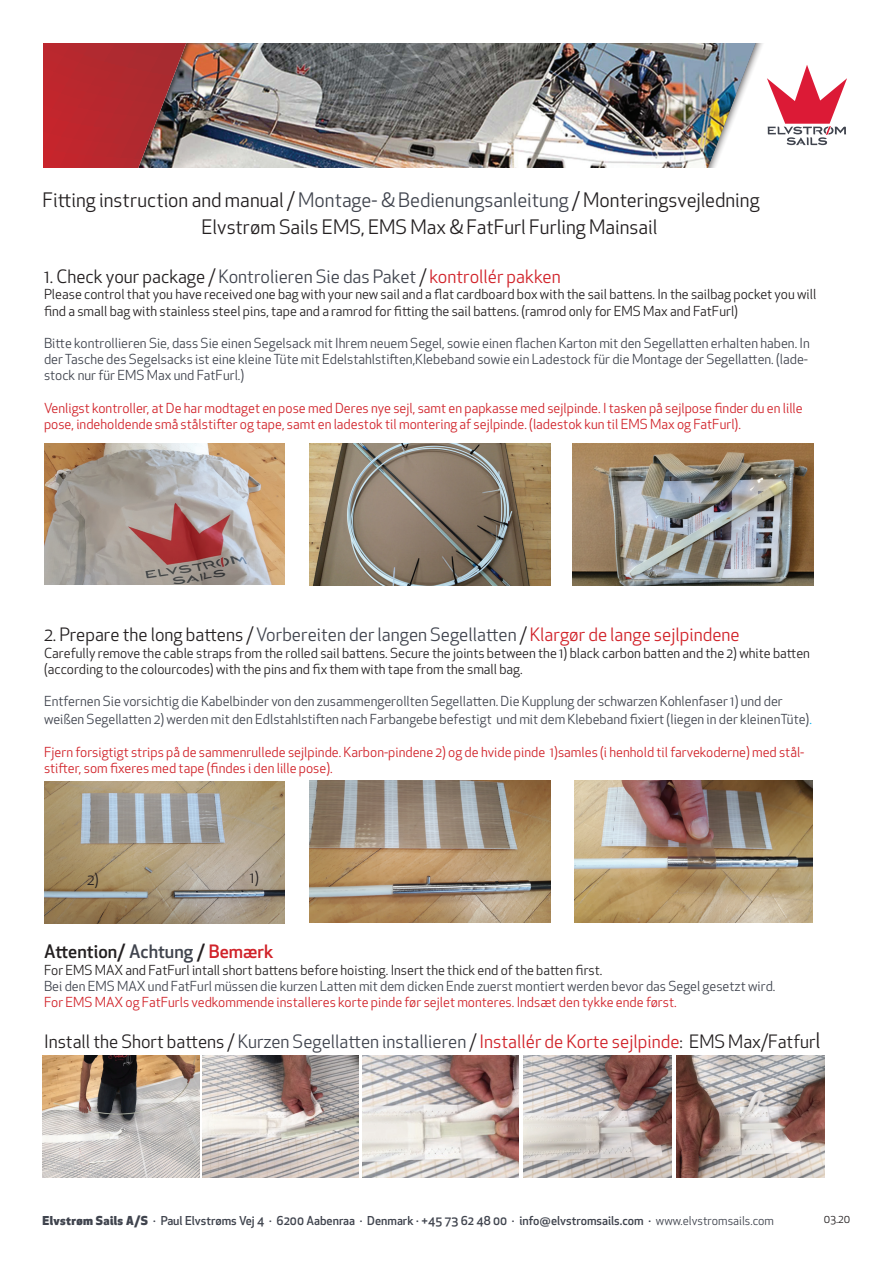
<style>
.page{position:relative;width:893px;height:1263px;background:#fff}
.page>*{position:absolute;margin:0;border:0;box-sizing:border-box;transform-origin:0 0}
.t1{font:19.5px/27px "Apex New";color:#231f20}
.t2{font:18px "Apex New";color:#40444e}
.t3{font:18px "Apex New";color:#231f20}
.t4{font:500 18px "Apex New";color:#231f20}
.t5{font:15px "Apex New";color:#231f20}
.t6{font:13.5px/16.2px "Apex New";color:#40444e}
.t7{font:13.5px/16.2px "Apex New";color:#231f20}
.t8{font:13.5px/16.2px "Apex New";color:#d1232a}
.t9{font:500 12px "Apex New";color:#40444e}
.t10{font:11.25px "Apex New";color:#231f20}
.s1{color:#40444e}
.s2{color:#231f20}
.s3{color:#d1232a}
.s4{color:#00aeef}
.s5{font-size:21px}
.s6{font-weight:800}
.s7{font-weight:400}
</style>
<div class="page">
<img style="left:197px;top:43px;width:505px;height:125px">
<svg style="left:702px;top:43px;width:2px;height:120px"></svg>
<div style="left:0;top:26px;width:197px;height:154px;background:#231f20;opacity:.75"></div>
<svg style="left:43px;top:43px;width:149px;height:125px"></svg>
<svg style="left:704px;top:43px;width:143px;height:125px"></svg>
<div style="left:0;top:0;width:893px;height:43px;background:#fff"></div>
<div style="left:0;top:168px;width:893px;height:36px;background:#fff"></div>
<div style="left:0;top:16px;width:43px;height:190px;background:#fff"></div>
<img style="left:44px;top:782px;width:241px;height:142px">
<img style="left:310px;top:780px;width:240px;height:142px">
<img style="left:574px;top:780px;width:238px;height:142px">
<img style="left:572px;top:443px;width:241px;height:142px">
<img style="left:44px;top:443px;width:241px;height:142px">
<img style="left:310px;top:443px;width:240px;height:142px">
<img style="left:43px;top:1055px;width:156px;height:123px">
<img style="left:202px;top:1055px;width:157px;height:123px">
<img style="left:362px;top:1055px;width:157px;height:123px">
<img style="left:523px;top:1055px;width:148px;height:123px">
<img style="left:676px;top:1055px;width:148px;height:123px">
<h1 class="t1" style="left:202px;top:186px;width:560px;text-indent:-159px">Fitting instruction and manual / <span class="s1">Montage- &amp; Bedienungsanleitung</span> / Monteringsvejledning<br>Elvstrøm Sails EMS, EMS Max &amp; FatFurl Furling Mainsail</h1>
<h2 class="t2" style="left:44px;top:265px;width:518px"><span class="s2">1. Check your package /</span> Kontrolieren Sie das Paket <span class="s2">/</span> <span class="s3">kontrollér pakken</span></h2>
<p class="t7" style="left:44px;top:286px;width:774px">Please control that you have received one bag with your new sail and a flat cardboard box with the sail battens. In the sailbag pocket you will find a small bag with stainless steel pins, tape and a ramrod for fitting the sail battens. (ramrod only for EMS Max and FatFurl)</p>
<p class="t6" style="left:44px;top:335px;width:767px">Bitte kontrollieren Sie, dass Sie einen Segelsack mit Ihrem neuem Segel, sowie einen flachen Karton mit den Segellatten erhalten haben. In der Tasche des Segelsacks ist eine kleine Tüte mit Edelstahlstiften,Klebeband sowie ein Ladestock für die Montage der Segellatten. (lade&shy;stock nur für EMS Max und FatFurl.)</p>
<p class="t8" style="left:44px;top:400px;width:760px">Venligst kontroller, at De har modtaget en pose med Deres nye sejl, samt en papkasse med sejlpinde. I tasken på sejlpose finder du en lille pose, indeholdende små stålstifter og tape, samt en ladestok til montering af sejlpinde. (ladestok kun til EMS Max og FatFurl).</p>
<h2 class="t2" style="left:44px;top:623px;width:697px"><span class="s2">2. Prepare the long battens /</span> Vorbereiten der langen Segellatten <span class="s2">/</span> <span class="s3">Klargør de lange sejlpindene</span></h2>
<p class="t7" style="left:44px;top:645px;width:767px">Carefully remove the cable straps from the rolled sail battens. Secure the joints between the 1) black carbon batten and the 2) white batten (according to the colourcodes) with the pins and fix them with tape from the small bag.</p>
<p class="t6" style="left:44px;top:692px;width:769px;line-height:18px">Entfernen Sie vorsichtig die Kabelbinder von den zusammengerollten Segellatten. Die Kupplung der schwarzen Kohlenfaser 1) und der weißen Segellatten 2) werden mit den Edlstahlstiften nach Farbangebe befestigt und mit dem Klebeband fixiert (liegen in der kleinenTüte)<span class="s4">.</span></p>
<p class="t8" style="left:44px;top:744px;width:762px">Fjern forsigtigt strips på de sammenrullede sejlpinde. Karbon-pindene 2) og de hvide pinde 1)samles (i henhold til farvekoderne) med stål&shy;stifter, som fixeres med tape (findes i den lille pose).</p>
<p class="t5" style="left:87px;top:870px;width:13px">2)</p>
<p class="t5" style="left:250px;top:868px;width:11px">1)</p>
<h2 class="t4" style="left:44px;top:940px;width:231px">Attention/ <span class="s1">Achtung</span> / <span class="s3">Bemærk</span></h2>
<p class="t7" style="left:44px;top:961px;width:560px">For EMS MAX and FatFurl intall short battens before hoisting. Insert the thick end of the batten first.</p>
<p class="t6" style="left:44px;top:978px;width:733px">Bei den EMS MAX und FatFurl müssen die kurzen Latten mit dem dicken Ende zuerst montiert werden bevor das Segel gesetzt wird.</p>
<p class="t8" style="left:44px;top:994px;width:634px">For EMS MAX og FatFurls vedkommende installeres korte pinde før sejlet monteres. Indsæt den tykke ende først.</p>
<h2 class="t3" style="left:44px;top:1030px;width:778px">Install the Short battens / <span class="s1">Kurzen Segellatten installieren</span> / <span class="s3">Installér de Korte sejlpinde</span>: EMS Max/Fatfur<span class="s5">l</span></h2>
<p class="t9" style="left:43px;top:1212px;width:733px"><span class="s6">Elvstrøm Sails A/S</span> · Paul Elvstrøms Vej 4 · 6200 Aabenraa · Denmark · +45 73 62 48 00 · info@elvstromsails.com · <span class="s7">www.elvstromsails.com</span></p>
<p class="t10" style="left:824px;top:1211px;width:28px">03.20</p>
</div>
